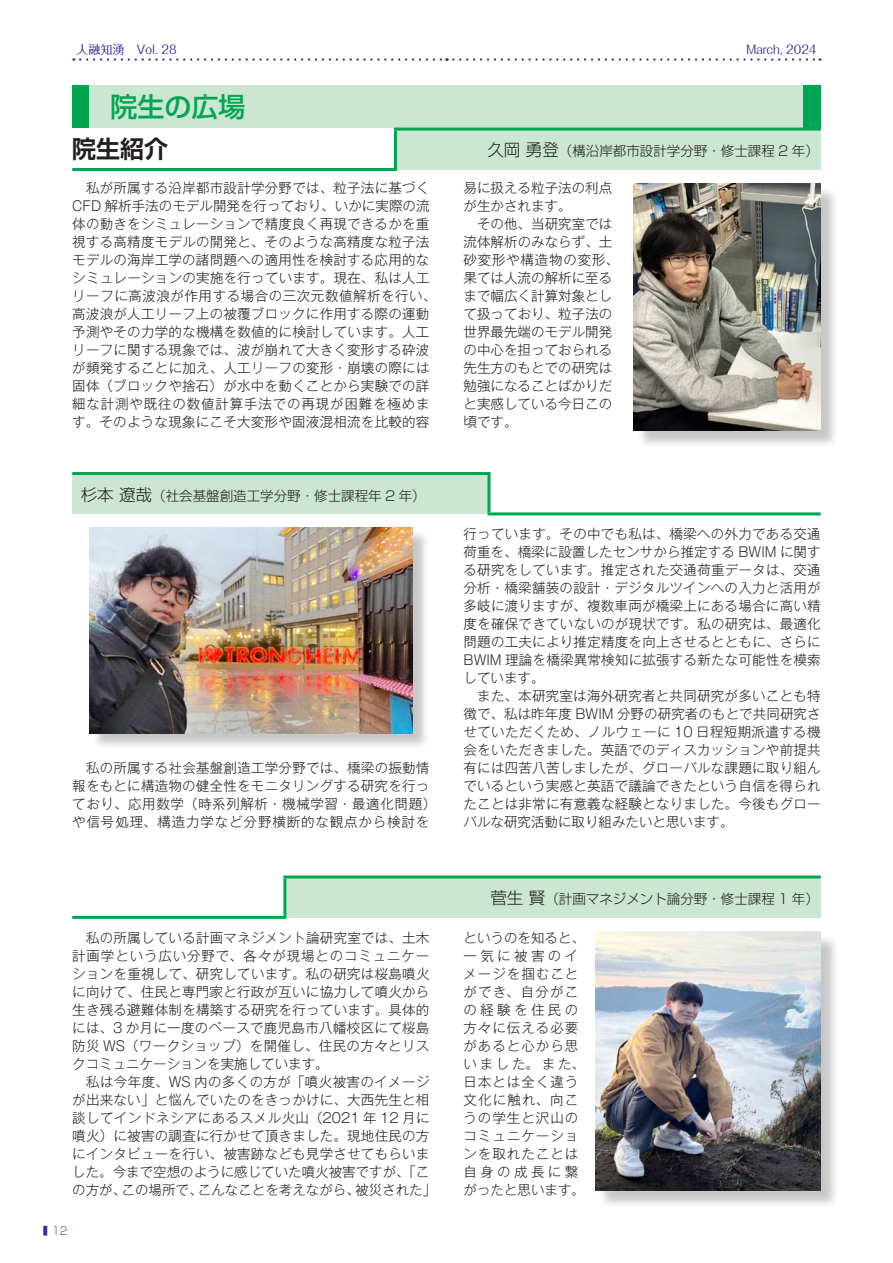
<style>
.page{position:relative;width:893px;height:1263px;background:#fff}
.page>*{position:absolute;margin:0;border:0;box-sizing:border-box;transform-origin:0 0}
.t1{font:500 27px "Shin Go Pr 6 N";color:#00a54f}
._02-見出し{font:700 24px "Shin Go Pro De";color:#231f20}
.院生{font:300 13.5px/18px "Gothic MB101 Pr 6 N";letter-spacing:.02em;color:#231f20}
.院生-2{font:300 13.5px/18px "Gothic MB101 Pr 6 N";color:#231f20}
.院生-3{font:300 13.5px/18px "Gothic MB101 Pr 6 N";letter-spacing:.07em;color:#231f20}
.所属_氏名{font:300 13.5px "Shin Go Pr 6 N";color:#231f20}
.t2{font:12px "Folk Pro";color:#2e3092}
.t3{font:300 expanded 11.25px "Shin Go Pr 6 N";color:#2e3092;scale:.4 1}
.s1{font-size:16.5px}
</style>
<div class="page">
<svg style="left:80px;top:58px;width:367px;height:3px"></svg>
<svg style="left:453px;top:58px;width:368px;height:3px"></svg>
<div style="left:72px;top:85px;width:17px;height:43px;background:#00a54f"></div>
<div style="left:89px;top:85px;width:715px;height:43px;background:#cbe6d3"></div>
<div style="left:804px;top:85px;width:17px;height:43px;background:#00a753"></div>
<hr style="left:804px;top:126px;width:17px;height:3px;background:#00a54f">
<div style="left:636px;top:186px;width:203px;height:263px;background:#231f20;opacity:.25"></div>
<img style="left:634px;top:183px;width:187px;height:247px">
<div style="left:395px;top:129px;width:426px;height:40px;background:#cbe6d3"></div>
<hr style="left:394px;top:128px;width:427px;height:3px;background:#00a54f">
<hr style="left:394px;top:131px;width:3px;height:37px;background:#00a54f">
<hr style="left:72px;top:168px;width:325px;height:3px;background:#00a54f">
<div style="left:72px;top:473px;width:417px;height:41px;background:#cbe6d3"></div>
<hr style="left:72px;top:472px;width:418px;height:3px;background:#00a54f">
<hr style="left:487px;top:475px;width:3px;height:37px;background:#00a54f">
<hr style="left:487px;top:512px;width:334px;height:3px;background:#00a54f">
<div style="left:92px;top:530px;width:338px;height:220px;background:#231f20;opacity:.25"></div>
<img style="left:89px;top:527px;width:323px;height:206px">
<div style="left:285px;top:877px;width:536px;height:40px;background:#cbe6d3"></div>
<hr style="left:283px;top:875px;width:538px;height:3px;background:#00a54f">
<hr style="left:283px;top:878px;width:3px;height:38px;background:#00a54f">
<hr style="left:72px;top:916px;width:214px;height:3px;background:#00a54f">
<div style="left:598px;top:934px;width:241px;height:275px;background:#231f20;opacity:.25"></div>
<img style="left:595px;top:931px;width:226px;height:259px">
<p class="t2" style="left:77px;top:39px;width:102px">人融知湧　Vol. 28</p>
<p class="t2" style="left:746px;top:39px;width:72px">March, 2024</p>
<p class="t1" style="left:111px;top:84px;width:136px">院生の広場</p>
<p class="_02-見出し" style="left:72px;top:129px;width:98px">院生紹介</p>
<p class="所属_氏名" style="left:487px;top:140px;width:333px"><span class="s1">久岡勇登</span>（構沿岸都市設計学分野・修士課程 2 年）</p>
<p class="院生" style="left:72px;top:178px;width:365px">　私が所属する沿岸都市設計学分野では、粒子法に基づく<br>CFD 解析手法のモデル開発を行っており、いかに実際の流体の動きをシミュレーションで精度良く再現できるかを重視する高精度モデルの開発と、そのような高精度な粒子法モデルの海岸工学の諸問題への適用性を検討する応用的なシミュレーションの実施を行っています。現在、私は人工リーフに高波浪が作用する場合の三次元数値解析を行い、高波浪が人工リーフ上の被覆ブロックに作用する際の運動予測やその力学的な機構を数値的に検討しています。人工リーフに関する現象では、波が崩れて大きく変形する砕波が頻発することに加え、人工リーフの変形・崩壊の際には固体（ブロックや捨石）が水中を動くことから実験での詳細な計測や既往の数値計算手法での再現が困難を極めます。そのような現象にこそ大変形や固液混相流を比較的容</p>
<p class="院生-2" style="left:463px;top:178px;width:150px">易に扱える粒子法の利点が生かされます。</p>
<p class="院生-2" style="left:463px;top:214px;width:157px">　その他、当研究室では流体解析のみならず、土砂変形や構造物の変形、果ては人流の解析に至るまで幅広く計算対象として扱っており、粒子法の世界最先端のモデル開発の中心を担っておられる先生方のもとでの研究は勉強になることばかりだと実感している今日この頃です。</p>
<p class="所属_氏名" style="left:81px;top:484px;width:346px"><span class="s1">杉本遼哉</span>（社会基盤創造工学分野・修士課程年 2 年）</p>
<p class="院生" style="left:72px;top:757px;width:365px">　私の所属する社会基盤創造工学分野では、橋梁の振動情報をもとに構造物の健全性をモニタリングする研究を行っており、応用数学（時系列解析・機械学習・最適化問題）や信号処理、構造力学など分野横断的な観点から検討を</p>
<p class="院生" style="left:72px;top:928px;width:359px;text-align:justify">　私の所属している計画マネジメント論研究室では、土木計画学という広い分野で、各々が現場とのコミュニケーションを重視して、研究しています。私の研究は桜島噴火に向けて、住民と専門家と行政が互いに協力して噴火から生き残る避難体制を構築する研究を行っています。具体的には、3 か月に一度のペースで鹿児島市八幡校区にて桜島防災 WS（ワークショップ）を開催し、住民の方々とリスクコミュニケーションを実施しています。</p>
<p class="院生" style="left:72px;top:1072px;width:365px">　私は今年度、WS 内の多くの方が「噴火被害のイメージが出来ない」と悩んでいたのをきっかけに、大西先生と相談してインドネシアにあるスメル火山（2021 年 12 月に噴火）に被害の調査に行かせて頂きました。現地住民の方にインタビューを行い、被害跡なども見学させてもらいました。今まで空想のように感じていた噴火被害ですが、「この方が、この場所で、こんなことを考えながら、被災された」</p>
<p class="t3" style="left:43px;top:1221px;width:62px">■　12</p>
<p class="院生" style="left:463px;top:524px;width:359px;text-align:justify">行っています。その中でも私は、橋梁への外力である交通荷重を、橋梁に設置したセンサから推定する BWIM に関する研究をしています。推定された交通荷重データは、交通分析・橋梁舗装の設計・デジタルツインへの入力と活用が多岐に渡りますが、複数車両が橋梁上にある場合に高い精度を確保できていないのが現状です。私の研究は、最適化問題の工夫により推定精度を向上させるとともに、さらにBWIM 理論を橋梁異常検知に拡張する新たな可能性を模索しています。</p>
<p class="院生" style="left:463px;top:686px;width:359px;text-align:justify">　また、本研究室は海外研究者と共同研究が多いことも特徴で、私は昨年度 BWIM 分野の研究者のもとで共同研究させていただくため、ノルウェーに 10 日程短期派遣する機会をいただきました。英語でのディスカッションや前提共有には四苦八苦しましたが、グローバルな課題に取り組んでいるという実感と英語で議論できたという自信を得られたことは非常に有意義な経験となりました。今後もグローバルな研究活動に取り組みたいと思います。</p>
<p class="所属_氏名" style="left:490px;top:888px;width:330px"><span class="s1">菅生賢</span>（計画マネジメント論分野・修士課程 1 年）</p>
<p class="院生-3" style="left:463px;top:928px;width:123px">というのを知ると、一気に被害のイメージを掴むことができ、自分がこの経験を住民の方々に伝える必要があると心から思いました。また、日本とは全く違う文化に触れ、向こうの学生と沢山のコミュニケーションを取れたことは自身の成長に繋がったと思います。</p>
</div>
